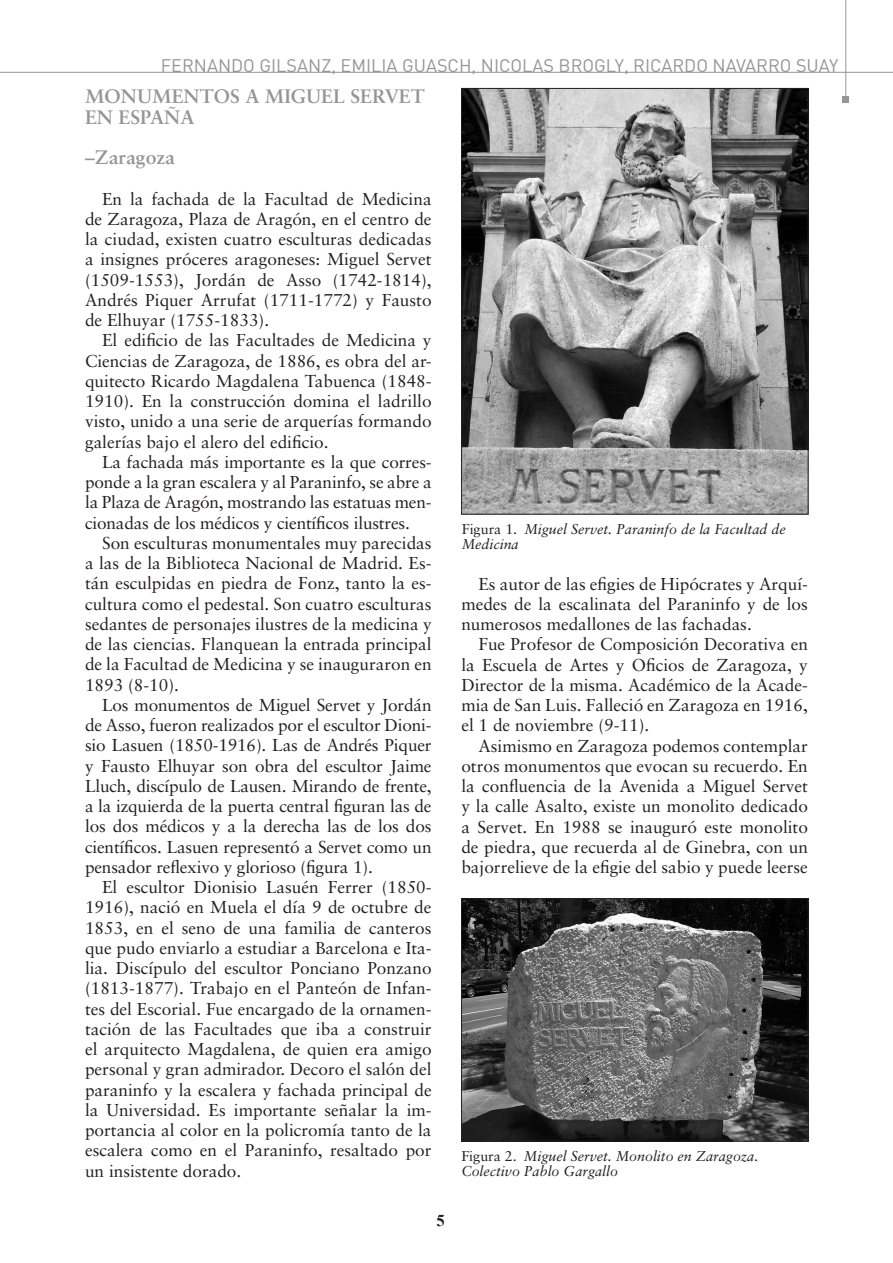
<style>
.page{position:relative;width:893px;height:1263px;background:#fff}
.page>*{position:absolute;margin:0;border:0;box-sizing:border-box;transform-origin:0 0}
.ladillo_2{font:700 19.5px/20.2px "Sabon";color:#939598}
.t1{font:18px "DIN";color:#939598}
.TEXTO_ARTICULO{font:17.25px/20.2px "Sabon";color:#231f20;text-align:justify}
.t2{font:700 16.5px "Times New Roman";color:#231f20}
.PIES_DE_FOTO{font:italic 14.25px/15.5px "Sabon";color:#231f20}
.s1{font-style:normal}
</style>
<div class="page">
<hr style="left:0;top:72px;width:893px;height:1px;background:#939598">
<hr style="left:845px;top:0;width:1px;height:98px;background:#939598">
<div style="left:842px;top:96px;width:7px;height:7px;background:#939598"></div>
<img style="left:463px;top:90px;width:343px;height:422px">
<div style="left:461px;top:88px;width:347px;height:426px;border:1px solid #231f20"></div>
<img style="left:463px;top:900px;width:343px;height:239px">
<div style="left:461px;top:898px;width:347px;height:243px;border:1px solid #231f20"></div>
<p class="t1" style="left:161px;top:54px;width:679px">FERNANDO GILSANZ, EMILIA GUASCH, NICOLAS BROGLY, RICARDO NAVARRO SUAY</p>
<p class="ladillo_2" style="left:85px;top:86px;width:341px">MONUMENTOS A MIGUEL SERVET<br>EN ESPAÑA</p>
<p class="ladillo_2" style="left:85px;top:147px;width:91px">–Zaragoza</p>
<p class="TEXTO_ARTICULO" style="left:85px;top:188px;width:348px;text-indent:17px">En la fachada de la Facultad de Medicina de Zaragoza, Plaza de Aragón, en el centro de la ciudad, existen cuatro esculturas dedicadas a insignes próceres aragoneses: Miguel Servet (1509-1553), Jordán de Asso (1742-1814), Andrés Piquer Arrufat (1711-1772) y Fausto de Elhuyar (1755-1833).</p>
<p class="TEXTO_ARTICULO" style="left:85px;top:330px;width:348px;text-indent:17px">El edificio de las Facultades de Medicina y Ciencias de Zaragoza, de 1886, es obra del ar&shy;quitecto Ricardo Magdalena Tabuenca (1848- 1910). En la construcción domina el ladrillo visto, unido a una serie de arquerías formando galerías bajo el alero del edificio.</p>
<p class="TEXTO_ARTICULO" style="left:85px;top:451px;width:348px;text-indent:17px">La fachada más importante es la que corres&shy;ponde a la gran escalera y al Paraninfo, se abre a la Plaza de Aragón, mostrando las estatuas men&shy;cionadas de los médicos y científicos ilustres.</p>
<p class="TEXTO_ARTICULO" style="left:85px;top:532px;width:348px;text-indent:17px">Son esculturas monumentales muy parecidas a las de la Biblioteca Nacional de Madrid. Es&shy;tán esculpidas en piedra de Fonz, tanto la es&shy;cultura como el pedestal. Son cuatro esculturas sedantes de personajes ilustres de la medicina y de las ciencias. Flanquean la entrada principal de la Facultad de Medicina y se inauguraron en 1893 (8-10).</p>
<p class="TEXTO_ARTICULO" style="left:85px;top:694px;width:348px;text-indent:17px">Los monumentos de Miguel Servet y Jordán de Asso, fueron realizados por el escultor Dioni&shy;sio Lasuen (1850-1916). Las de Andrés Piquer y Fausto Elhuyar son obra del escultor Jaime Lluch, discípulo de Lausen. Mirando de frente, a la izquierda de la puerta central figuran las de los dos médicos y a la derecha las de los dos científicos. Lasuen representó a Servet como un pensador reflexivo y glorioso (figura 1).</p>
<p class="TEXTO_ARTICULO" style="left:85px;top:877px;width:348px;text-indent:17px">El escultor Dionisio Lasuén Ferrer (1850- 1916), nació en Muela el día 9 de octubre de 1853, en el seno de una familia de canteros que pudo enviarlo a estudiar a Barcelona e Ita&shy;lia. Discípulo del escultor Ponciano Ponzano (1813-1877). Trabajo en el Panteón de Infan&shy;tes del Escorial. Fue encargado de la ornamen&shy;tación de las Facultades que iba a construir el arquitecto Magdalena, de quien era amigo personal y gran admirador. Decoro el salón del paraninfo y la escalera y fachada principal de la Universidad. Es importante señalar la im&shy;portancia al color en la policromía tanto de la escalera como en el Paraninfo, resaltado por un insistente dorado.</p>
<p class="t2" style="left:436px;top:1209px;width:10px">5</p>
<p class="PIES_DE_FOTO" style="left:462px;top:521px;width:325px"><span class="s1">Figura 1.</span> Miguel Servet. Paraninfo de la Facultad de<br>Medicina</p>
<p class="TEXTO_ARTICULO" style="left:461px;top:573px;width:348px;text-indent:17px">Es autor de las efigies de Hipócrates y Arquí&shy;medes de la escalinata del Paraninfo y de los numerosos medallones de las fachadas.</p>
<p class="TEXTO_ARTICULO" style="left:461px;top:634px;width:348px;text-indent:17px">Fue Profesor de Composición Decorativa en la Escuela de Artes y Oficios de Zaragoza, y Director de la misma. Académico de la Acade&shy;mia de San Luis. Falleció en Zaragoza en 1916, el 1 de noviembre (9-11).</p>
<p class="TEXTO_ARTICULO" style="left:461px;top:735px;width:348px;text-indent:17px">Asimismo en Zaragoza podemos contemplar otros monumentos que evocan su recuerdo. En la confluencia de la Avenida a Miguel Servet y la calle Asalto, existe un monolito dedicado a Servet. En 1988 se inauguró este monolito de piedra, que recuerda al de Ginebra, con un bajorrelieve de la efigie del sabio y puede leerse</p>
<p class="PIES_DE_FOTO" style="left:461px;top:1148px;width:298px"><span class="s1">Figura 2.</span> Miguel Servet. Monolito en Zaragoza.<br>Colectivo Pablo Gargallo</p>
</div>
